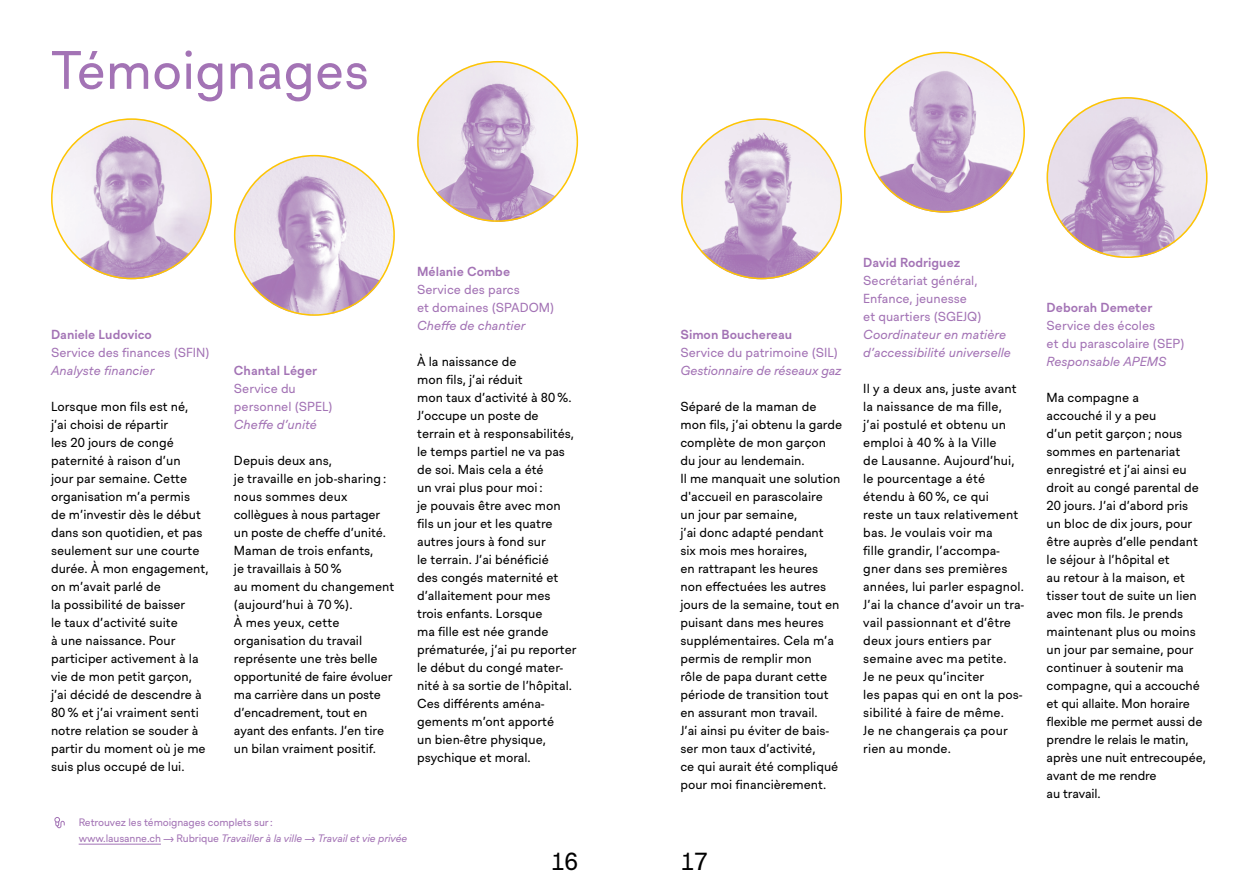
<style>
.page{position:relative;width:1259px;height:893px;background:#fff}
.page>*{position:absolute;margin:0;border:0;box-sizing:border-box;transform-origin:0 0}
.t1{font:52.5px "Lausanne";color:#a373b5}
.t2{font:24px "Lausanne";color:#000}
.t3{font:12.75px/18px "Lausanne";color:#000}
.t4{font:12.75px/18px "Lausanne";color:#a373b5}
.t5{font:italic 12.75px/18px "Lausanne";color:#a373b5}
.t6{font:700 12.75px "Lausanne";color:#a373b5}
.t7{font:10.5px/16.5px "Lausanne";letter-spacing:-.01em;color:#a373b5}
.s1{font-style:italic}
</style>
<div class="page">
<svg style="left:55px;top:817px;width:10px;height:11px"></svg>
<hr style="left:79px;top:844px;width:82px;height:1px;background:#a373b5">
<img style="left:51px;top:118px;width:161px;height:161px;border-radius:80px">
<img style="left:864px;top:52px;width:161px;height:161px;border-radius:80px">
<img style="left:1046px;top:97px;width:161px;height:161px;border-radius:80px">
<img style="left:417px;top:61px;width:161px;height:161px;border-radius:80px">
<img style="left:234px;top:155px;width:161px;height:161px;border-radius:80px">
<img style="left:681px;top:118px;width:161px;height:161px;border-radius:80px">
<h1 class="t1" style="left:51px;top:32px;width:319px">Témoignages</h1>
<p class="t6" style="left:51px;top:325px;width:102px">Daniele Ludovico</p>
<p class="t4" style="left:51px;top:344px;width:160px">Service des finances (SFIN)</p>
<p class="t5" style="left:51px;top:362px;width:105px">Analyste financier</p>
<p class="t3" style="left:51px;top:398px;width:159px">Lorsque mon fils est né,<br>j’ai choisi de répartir<br>les 20 jours de congé paternité à raison d’un<br>jour par semaine. Cette organisation m’a permis<br>de m’investir dès le début dans son quotidien, et pas seulement sur une courte durée. À mon engagement, on m’avait parlé de<br>la possibilité de baisser<br>le taux d’activité suite<br>à une naissance. Pour participer activement à la vie de mon petit garçon, j’ai décidé de descendre à<br>80 % et j’ai vraiment senti notre relation se souder à partir du moment où je me suis plus occupé de lui.</p>
<p class="t6" style="left:234px;top:361px;width:85px">Chantal Léger</p>
<p class="t4" style="left:234px;top:380px;width:100px">Service du personnel (SPEL)</p>
<p class="t5" style="left:234px;top:416px;width:85px">Cheffe d’unité</p>
<p class="t3" style="left:234px;top:452px;width:162px">Depuis deux ans,<br>je travaille en job-sharing : nous sommes deux collègues à nous partager un poste de cheffe d’unité.<br>Maman de trois enfants,<br>je travaillais à 50 %<br>au moment du changement (aujourd’hui à 70 %).<br>À mes yeux, cette organisation du travail représente une très belle opportunité de faire évoluer ma carrière dans un poste d’encadrement, tout en ayant des enfants. J’en tire un bilan vraiment positif.</p>
<p class="t6" style="left:417px;top:262px;width:94px">Mélanie Combe</p>
<p class="t4" style="left:417px;top:281px;width:138px">Service des parcs<br>et domaines (SPADOM)</p>
<p class="t5" style="left:417px;top:317px;width:110px">Cheffe de chantier</p>
<p class="t3" style="left:417px;top:353px;width:161px">À la naissance de<br>mon fils, j’ai réduit<br>mon taux d’activité à 80 %.<br>J’occupe un poste de terrain et à responsabilités, le temps partiel ne va pas de soi. Mais cela a été<br>un vrai plus pour moi :<br>je pouvais être avec mon fils un jour et les quatre autres jours à fond sur<br>le terrain. J’ai bénéficié<br>des congés maternité et d’allaitement pour mes trois enfants. Lorsque<br>ma fille est née grande prématurée, j’ai pu reporter le début du congé mater&shy;nité à sa sortie de l’hôpital.<br>Ces différents aména&shy;gements m’ont apporté<br>un bien-être physique, psychique et moral.</p>
<p class="t6" style="left:680px;top:325px;width:113px">Simon Bouchereau</p>
<p class="t4" style="left:680px;top:344px;width:159px">Service du patrimoine (SIL)</p>
<p class="t5" style="left:680px;top:362px;width:163px">Gestionnaire de réseaux gaz</p>
<p class="t3" style="left:680px;top:398px;width:163px">Séparé de la maman de mon fils, j’ai obtenu la garde complète de mon garçon du jour au lendemain.<br>Il me manquait une solution d'accueil en parascolaire<br>un jour par semaine,<br>j’ai donc adapté pendant six mois mes horaires,<br>en rattrapant les heures non effectuées les autres jours de la semaine, tout en puisant dans mes heures supplémentaires. Cela m’a permis de remplir mon<br>rôle de papa durant cette période de transition tout en assurant mon travail.<br>J’ai ainsi pu éviter de bais&shy;ser mon taux d’activité,<br>ce qui aurait été compliqué pour moi financièrement.</p>
<p class="t7" style="left:79px;top:814px;width:330px">Retrouvez les témoignages complets sur :<br>www.lausanne.ch → Rubrique <span class="s1">Travailler à la ville</span> → <span class="s1">Travail et vie privée</span></p>
<h2 class="t2" style="left:551px;top:844px;width:29px">16</h2>
<h2 class="t2" style="left:680px;top:844px;width:29px">17</h2>
<p class="t6" style="left:863px;top:253px;width:99px">David Rodriguez</p>
<p class="t4" style="left:863px;top:272px;width:120px">Secrétariat général,<br>Enfance, jeunesse et quartiers (SGEJQ)</p>
<p class="t5" style="left:863px;top:326px;width:149px">Coordinateur en matière d’accessibilité universelle</p>
<p class="t3" style="left:863px;top:380px;width:162px">Il y a deux ans, juste avant la naissance de ma fille,<br>j’ai postulé et obtenu un emploi à 40 % à la Ville<br>de Lausanne. Aujourd’hui, le pourcentage a été étendu à 60 %, ce qui<br>reste un taux relativement bas. Je voulais voir ma<br>fille grandir, l’accompa&shy;gner dans ses premières années, lui parler espagnol.<br>J’ai la chance d’avoir un tra&shy;vail passionnant et d’être deux jours entiers par semaine avec ma petite.<br>Je ne peux qu’inciter<br>les papas qui en ont la pos&shy;sibilité à faire de même.<br>Je ne changerais ça pour rien au monde.</p>
<p class="t6" style="left:1046px;top:298px;width:107px">Deborah Demeter</p>
<p class="t4" style="left:1046px;top:317px;width:139px">Service des écoles<br>et du parascolaire (SEP)</p>
<p class="t5" style="left:1046px;top:353px;width:121px">Responsable APEMS</p>
<p class="t3" style="left:1046px;top:389px;width:161px">Ma compagne a<br>accouché il y a peu<br>d’un petit garçon ; nous sommes en partenariat enregistré et j’ai ainsi eu droit au congé parental de<br>20 jours. J’ai d’abord pris un bloc de dix jours, pour être auprès d’elle pendant le séjour à l’hôpital et<br>au retour à la maison, et tisser tout de suite un lien avec mon fils. Je prends maintenant plus ou moins un jour par semaine, pour continuer à soutenir ma compagne, qui a accouché et qui allaite. Mon horaire flexible me permet aussi de prendre le relais le matin, après une nuit entrecoupée, avant de me rendre<br>au travail.</p>
</div>
